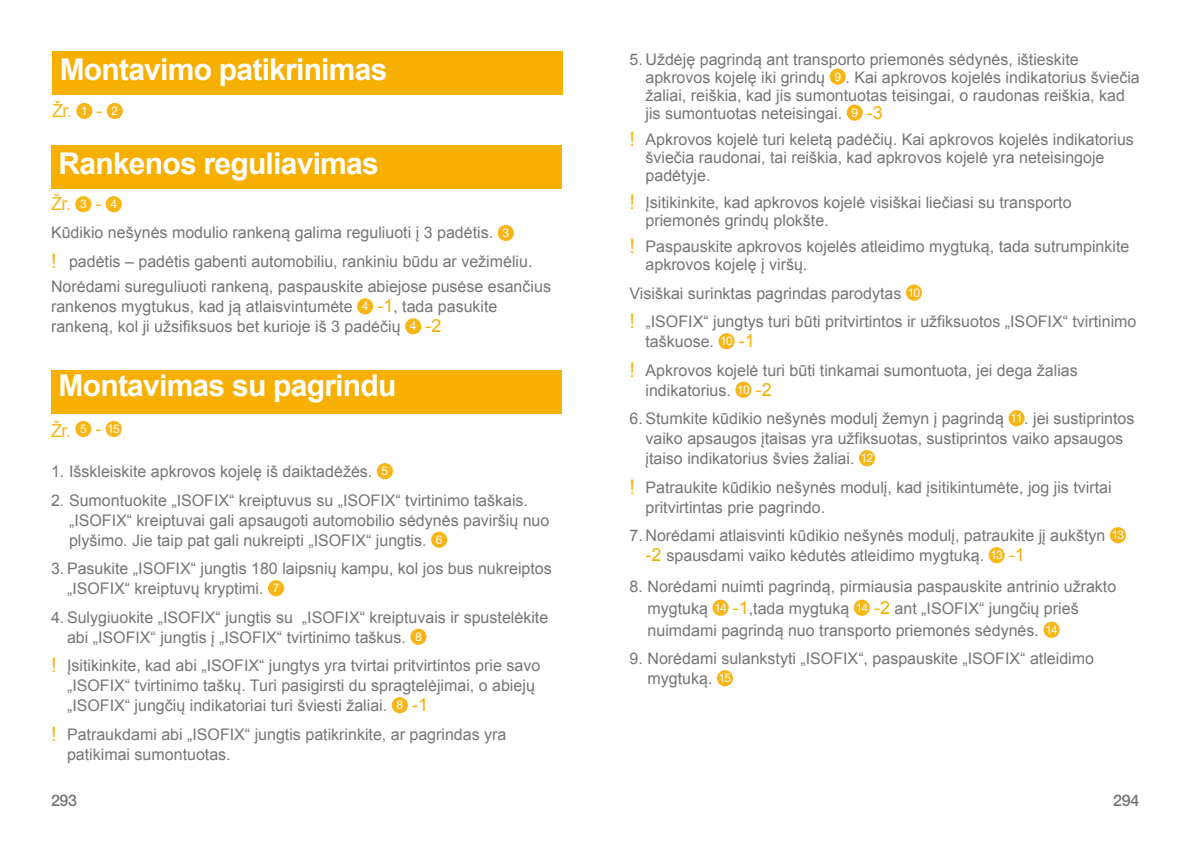
<style>
.page{position:relative;width:1191px;height:842px;background:#fff}
.page>*{position:absolute;margin:0;border:0;box-sizing:border-box;transform-origin:0 0}
.t1{font:700 30px "Arial";letter-spacing:-.025em;color:#fff}
.t2{font:18px "Arial";color:#f8b616}
.t3{font:16px/20px "Arial";color:#767575}
.t4{font:500 16px "Helvetica Neue LT Std";letter-spacing:-.02em;color:#767575}
.s1{font-family:"Helvetica Neue LT Std";font-size:12px;color:#fff}
.s2{font-size:20px;color:#f8b616}
.s3{font-size:18px;color:#f7af00}
</style>
<div class="page">
<div style="left:52px;top:51px;width:510px;height:44px;background:#f7af00"></div>
<div style="left:76px;top:103px;width:16px;height:16px;background:#f8b616;border-radius:50%"></div>
<div style="left:107px;top:103px;width:16px;height:16px;background:#f8b616;border-radius:50%"></div>
<div style="left:51px;top:145px;width:510px;height:44px;background:#f7af00"></div>
<div style="left:75px;top:196px;width:16px;height:16px;background:#f8b616;border-radius:50%"></div>
<div style="left:106px;top:196px;width:16px;height:16px;background:#f8b616;border-radius:50%"></div>
<div style="left:498px;top:225px;width:16px;height:16px;background:#f8b616;border-radius:50%"></div>
<div style="left:357px;top:298px;width:16px;height:16px;background:#f8b616;border-radius:50%"></div>
<div style="left:405px;top:318px;width:16px;height:16px;background:#f8b616;border-radius:50%"></div>
<div style="left:377px;top:463px;width:16px;height:16px;background:#f8b616;border-radius:50%"></div>
<div style="left:431px;top:532px;width:16px;height:16px;background:#f8b616;border-radius:50%"></div>
<div style="left:268px;top:580px;width:16px;height:16px;background:#f8b616;border-radius:50%"></div>
<div style="left:410px;top:629px;width:16px;height:16px;background:#f8b616;border-radius:50%"></div>
<div style="left:392px;top:697px;width:16px;height:16px;background:#f8b616;border-radius:50%"></div>
<div style="left:51px;top:370px;width:510px;height:44px;background:#f7af00"></div>
<div style="left:75px;top:421px;width:16px;height:16px;background:#f8b616;border-radius:50%"></div>
<div style="left:106px;top:421px;width:16px;height:16px;background:#f8b616;border-radius:50%"></div>
<div style="left:829px;top:69px;width:17px;height:16px;background:#f8b616;border-radius:50%"></div>
<div style="left:846px;top:105px;width:16px;height:16px;background:#f8b616;border-radius:50%"></div>
<div style="left:906px;top:285px;width:16px;height:16px;background:#f8b616;border-radius:50%"></div>
<div style="left:718px;top:333px;width:16px;height:16px;background:#f8b616;border-radius:50%"></div>
<div style="left:735px;top:382px;width:16px;height:16px;background:#f8b616;border-radius:50%"></div>
<div style="left:1008px;top:410px;width:16px;height:16px;background:#f8b616;border-radius:50%"></div>
<div style="left:859px;top:450px;width:16px;height:16px;background:#f8b616;border-radius:50%"></div>
<div style="left:1110px;top:527px;width:16px;height:16px;background:#f8b616;border-radius:50%"></div>
<div style="left:988px;top:547px;width:16px;height:16px;background:#f8b616;border-radius:50%"></div>
<div style="left:712px;top:600px;width:16px;height:16px;background:#f8b616;border-radius:50%"></div>
<div style="left:853px;top:600px;width:17px;height:16px;background:#f8b616;border-radius:50%"></div>
<div style="left:1043px;top:622px;width:16px;height:16px;background:#f8b616;border-radius:50%"></div>
<div style="left:717px;top:670px;width:16px;height:16px;background:#f8b616;border-radius:50%"></div>
<h1 class="t1" style="left:60px;top:50px;width:329px">Montavimo patikrinimas</h1>
<p class="t2" style="left:52px;top:99px;width:68px">Žr. <span class="s1">1</span> - <span class="s1">2</span></p>
<h1 class="t1" style="left:59px;top:144px;width:322px">Rankenos reguliavimas</h1>
<p class="t2" style="left:51px;top:192px;width:68px">Žr. <span class="s1">3</span> - <span class="s1">4</span></p>
<p class="t3" style="left:51px;top:219px;width:483px;line-height:28.6px">Kūdikio nešynės modulio rankeną galima reguliuoti į 3 padėtis. <span class="s1">3<br></span><span class="s2">!</span> padėtis – padėtis gabenti automobiliu, rankiniu būdu ar vežimėliu.</p>
<p class="t3" style="left:51px;top:277px;width:501px">Norėdami sureguliuoti rankeną, paspauskite abiejose pusėse esančius rankenos mygtukus, kad ją atlaisvintumėte <span class="s1">4</span> <span class="s3">-1</span>, tada pasukite rankeną, kol ji užsifiksuos bet kurioje iš 3 padėčių <span class="s1">4</span> <span class="s3">-2</span></p>
<h1 class="t1" style="left:59px;top:366px;width:339px">Montavimas su pagrindu</h1>
<p class="t2" style="left:51px;top:419px;width:70px">Žr. <sup>5</sup> - <sup>15</sup></p>
<p class="t3" style="left:51px;top:462px;width:339px">1. Išskleiskite apkrovos kojelę iš daiktadėžės. <span class="s1">5</span></p>
<p class="t3" style="left:69px;top:490px;width:482px;text-indent:-18px">2. Sumontuokite „ISOFIX“ kreiptuvus su „ISOFIX“ tvirtinimo taškais. „ISOFIX“ kreiptuvai gali apsaugoti automobilio sėdynės paviršių nuo plyšimo. Jie taip pat gali nukreipti „ISOFIX“ jungtis. <span class="s1">6</span></p>
<p class="t3" style="left:67px;top:559px;width:486px;text-indent:-16px">3. Pasukite „ISOFIX“ jungtis 180 laipsnių kampu, kol jos bus nukreiptos „ISOFIX“ kreiptuvų kryptimi. <span class="s1">7</span></p>
<p class="t3" style="left:67px;top:607px;width:483px;text-indent:-16px">4. Sulygiuokite „ISOFIX“ jungtis su „ISOFIX“ kreiptuvais ir spustelėkite abi „ISOFIX“ jungtis į „ISOFIX“ tvirtinimo taškus. <span class="s1">8</span></p>
<p class="t3" style="left:67px;top:656px;width:475px;text-indent:-16px"><span class="s2">!</span> Įsitikinkite, kad abi „ISOFIX“ jungtys yra tvirtai pritvirtintos prie savo „ISOFIX“ tvirtinimo taškų. Turi pasigirsti du spragtelėjimai, o abiejų „ISOFIX“ jungčių indikatoriai turi šviesti žaliai. <span class="s1">8</span> <span class="s3">-1</span></p>
<p class="t3" style="left:67px;top:724px;width:441px;text-indent:-16px"><span class="s2">!</span> Patraukdami abi „ISOFIX“ jungtis patikrinkite, ar pagrindas yra patikimai sumontuotas.</p>
<p class="t3" style="left:645px;top:50px;width:496px;line-height:18px;text-indent:-16px">5. Uždėję pagrindą ant transporto priemonės sėdynės, ištieskite apkrovos kojelę iki grindų <span class="s1">9</span> . Kai apkrovos kojelės indikatorius šviečia žaliai, reiškia, kad jis sumontuotas teisingai, o raudonas reiškia, kad jis sumontuotas neteisingai. <span class="s1">9</span> <span class="s3">-3</span></p>
<p class="t3" style="left:645px;top:131px;width:490px;line-height:18px;text-indent:-16px"><span class="s2">!</span> Apkrovos kojelė turi keletą padėčių. Kai apkrovos kojelės indikatorius šviečia raudonai, tai reiškia, kad apkrovos kojelė yra neteisingoje padėtyje.</p>
<p class="t3" style="left:645px;top:193px;width:427px;line-height:18px;text-indent:-16px"><span class="s2">!</span> Įsitikinkite, kad apkrovos kojelė visiškai liečiasi su transporto priemonės grindų plokšte.</p>
<p class="t3" style="left:645px;top:238px;width:485px;line-height:18px;text-indent:-16px"><span class="s2">!</span> Paspauskite apkrovos kojelės atleidimo mygtuką, tada sutrumpinkite apkrovos kojelę į viršų.</p>
<p class="t3" style="left:629px;top:279px;width:508px;line-height:28.6px">Visiškai surinktas pagrindas parodytas <span class="s1">10<br></span><span class="s2">!</span> „ISOFIX“ jungtys turi būti pritvirtintos ir užfiksuotos „ISOFIX“ tvirtinimo</p>
<p class="t3" style="left:629px;top:328px;width:450px;line-height:28.6px;text-indent:16px">taškuose. <span class="s1">10</span> <span class="s3">-1<br></span><span class="s2">!</span> Apkrovos kojelė turi būti tinkamai sumontuota, jei dega žalias</p>
<p class="t3" style="left:645px;top:380px;width:128px">indikatorius. <span class="s1">10</span> <span class="s3">-2</span></p>
<p class="t3" style="left:645px;top:409px;width:490px;text-indent:-16px">6. Stumkite kūdikio nešynės modulį žemyn į pagrindą <span class="s1">11</span>. jei sustiprintos vaiko apsaugos įtaisas yra užfiksuotas, sustiprintos vaiko apsaugos įtaiso indikatorius švies žaliai. <span class="s1">12</span></p>
<p class="t3" style="left:645px;top:477px;width:467px;text-indent:-16px"><span class="s2">!</span> Patraukite kūdikio nešynės modulį, kad įsitikintumėte, jog jis tvirtai pritvirtintas prie pagrindo.</p>
<p class="t3" style="left:645px;top:526px;width:480px;text-indent:-16px">7. Norėdami atlaisvinti kūdikio nešynės modulį, patraukite jį aukštyn <span class="s1">13 </span><span class="s3">-2</span> spausdami vaiko kėdutės atleidimo mygtuką. <span class="s1">13</span> <span class="s3">-1</span></p>
<p class="t3" style="left:647px;top:575px;width:470px;line-height:22px;text-indent:-18px">8. Norėdami nuimti pagrindą, pirmiausia paspauskite antrinio užrakto mygtuką <span class="s1">14</span> <span class="s3">-1</span>,tada mygtuką <span class="s1">14</span> <span class="s3">-2</span> ant „ISOFIX“ jungčių prieš nuimdami pagrindą nuo transporto priemonės sėdynės. <span class="s1">14</span></p>
<p class="t3" style="left:647px;top:649px;width:448px;text-indent:-18px">9. Norėdami sulankstyti „ISOFIX“, paspauskite „ISOFIX“ atleidimo mygtuką. <span class="s1">15</span></p>
<p class="t4" style="left:51px;top:791px;width:28px">293</p>
<p class="t4" style="left:1113px;top:791px;width:28px">294</p>
</div>
